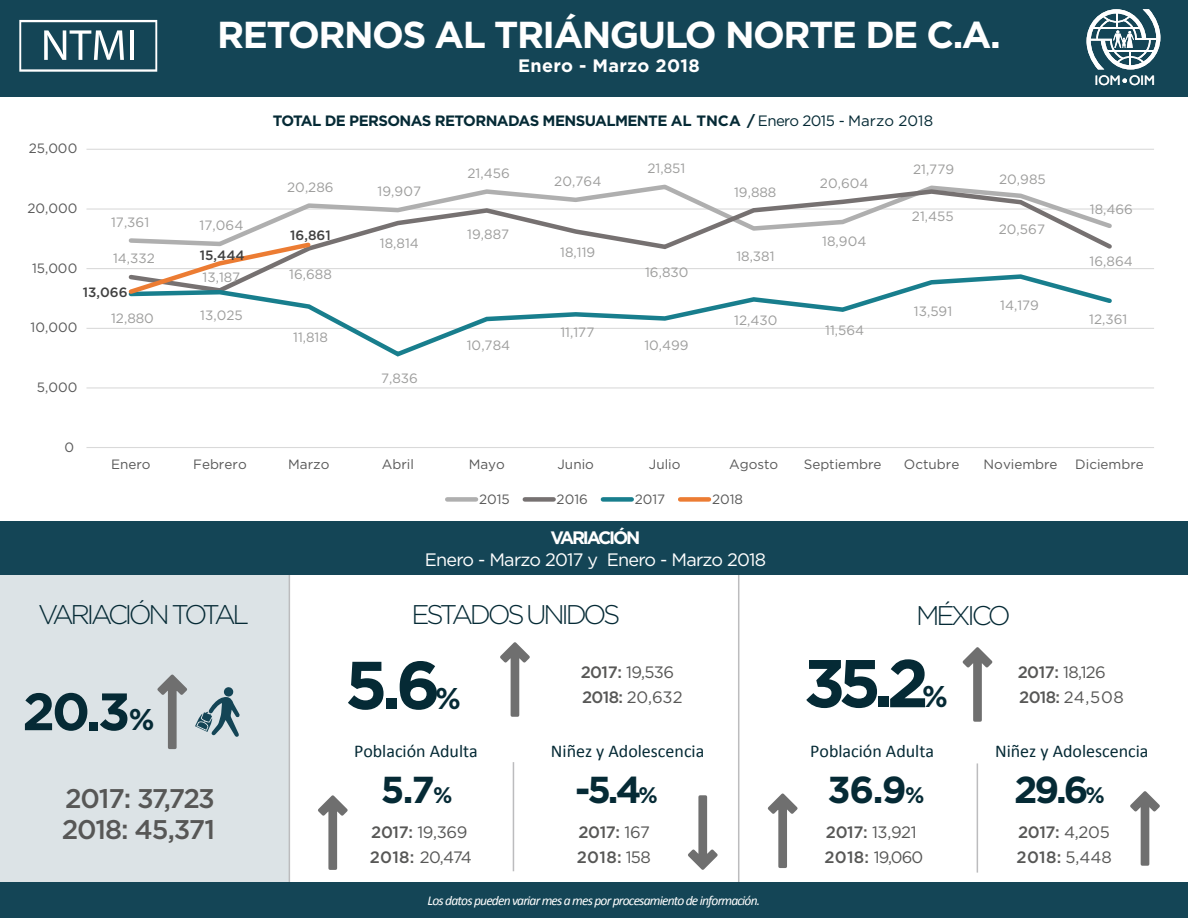
<style>
.page{position:relative;width:1188px;height:918px;background:#fff}
.page>*{position:absolute;margin:0;border:0;box-sizing:border-box;transform-origin:0 0}
.t1{font:700 67.5px "Gotham";color:#052a35}
.t2{font:700 52.5px "Gotham";color:#052a35}
.t3{font:700 37.5px "Gotham";letter-spacing:-.04em;color:#fff}
.t4{font:700 37.5px "Gotham";color:#052a35}
.t5{font:700 30px "Gotham";color:#052a35}
.t6{font:300 27px "Gotham";letter-spacing:-.12em;color:#052a35}
.t7{font:500 27px/30.9px "Gotham";letter-spacing:-.04em;color:#575756}
.t8{font:18px "Calibri";color:#052a35}
.t9{font:18px "Gotham";letter-spacing:-.04em;color:#fff}
.t10{font:700 18px "Gotham";letter-spacing:.01em;color:#fff}
.t11{font:16.5px/25px "Gotham";letter-spacing:-.035em;color:#575756}
.t12{font:500 16.5px/25px "Gotham";color:#575756}
.t13{font:16.5px/25px "Gotham";letter-spacing:-.015em;color:#575756}
.t14{font:700 15px "Gotham";letter-spacing:-.04em;color:#052a35}
.t15{font:13.8px "Gill Sans";color:#fff}
.t16{font:13.5px "Gotham";color:#9d9d9c}
.t17{font:13.5px "Gotham";color:#595959}
.t18{font:italic 13.5px "Calibri";letter-spacing:-.06em;color:#fff}
.t19{font:500 13.5px "Gotham";color:#404040}
.s1{font-weight:400}
.s2{font-size:30px}
.s3{font-weight:500}
.s4{font-size:22.5px}
</style>
<div class="page">
<div style="left:0;top:0;width:1188px;height:97px;background:#144556"></div>
<svg style="left:1087px;top:9px;width:73px;height:60px"></svg>
<svg style="left:1122px;top:78px;width:5px;height:5px"></svg>
<svg style="left:19px;top:20px;width:138px;height:52px"></svg>
<hr style="left:130px;top:30px;width:4px;height:30px;background:#fff">
<div style="left:0;top:570px;width:289px;height:321px;background:#dce3e6"></div>
<svg style="left:962px;top:647px;width:31px;height:75px"></svg>
<svg style="left:500px;top:642px;width:30px;height:75px"></svg>
<svg style="left:1130px;top:791px;width:30px;height:75px"></svg>
<svg style="left:318px;top:795px;width:30px;height:75px"></svg>
<svg style="left:688px;top:795px;width:30px;height:75px"></svg>
<hr style="left:513px;top:762px;width:1px;height:109px;background:#bcbcbe">
<svg style="left:767px;top:793px;width:31px;height:75px"></svg>
<hr style="left:977px;top:763px;width:1px;height:110px;background:#bcbcbe">
<svg style="left:157px;top:674px;width:83px;height:76px"></svg>
<hr style="left:289px;top:575px;width:1px;height:316px;background:#bcbcbe">
<hr style="left:738px;top:575px;width:1px;height:307px;background:#bcbcbe">
<div style="left:0;top:521px;width:1188px;height:54px;background:#144556"></div>
<div style="left:0;top:882px;width:1188px;height:36px;background:#144556"></div>
<div style="left:447px;top:497px;width:29px;height:5px;background:#afafaf"></div>
<div style="left:525px;top:497px;width:29px;height:5px;background:#767171"></div>
<div style="left:603px;top:497px;width:29px;height:5px;background:#187e8d"></div>
<div style="left:680px;top:497px;width:29px;height:5px;background:#ec7c33"></div>
<hr style="left:86px;top:149px;width:1068px;height:1px;background:#d9d9d9">
<hr style="left:86px;top:208px;width:1068px;height:2px;background:#d9d9d9">
<hr style="left:86px;top:268px;width:1068px;height:1px;background:#d9d9d9">
<hr style="left:86px;top:328px;width:1068px;height:1px;background:#d9d9d9">
<hr style="left:86px;top:387px;width:1068px;height:1px;background:#d9d9d9">
<hr style="left:86px;top:447px;width:1068px;height:1px;background:#d9d9d9">
<svg style="left:126px;top:187px;width:990px;height:63px"></svg>
<svg style="left:236px;top:274px;width:876px;height:83px"></svg>
<svg style="left:126px;top:240px;width:188px;height:57px"></svg>
<h3 class="t3" style="left:217px;top:9px;width:785px">RETORNOS AL TRIÁNGULO NORTE DE C.A.</h3>
<h3 class="t10" style="left:518px;top:54px;width:183px">Enero - Marzo 2018</h3>
<p class="t17" style="left:29px;top:140px;width:50px">25,000</p>
<p class="t17" style="left:27px;top:200px;width:52px">20,000</p>
<p class="t17" style="left:32px;top:259px;width:47px">15,000</p>
<p class="t14" style="left:273px;top:111px;width:662px">TOTAL DE PERSONAS RETORNADAS MENSUALMENTE AL TNCA / <span class="s1">Enero 2015 - Marzo 2018</span></p>
<p class="t16" style="left:287px;top:178px;width:48px">20,286</p>
<p class="t16" style="left:378px;top:183px;width:45px">19,907</p>
<p class="t16" style="left:467px;top:164px;width:44px">21,456</p>
<p class="t16" style="left:554px;top:173px;width:49px">20,764</p>
<p class="t16" style="left:647px;top:160px;width:39px">21,851</p>
<p class="t16" style="left:734px;top:183px;width:44px">19,888</p>
<p class="t16" style="left:820px;top:175px;width:50px">20,604</p>
<p class="t16" style="left:913px;top:161px;width:43px">21,779</p>
<p class="t16" style="left:111px;top:213px;width:40px">17,361</p>
<p class="t16" style="left:200px;top:217px;width:45px">17,064</p>
<p class="t16" style="left:113px;top:250px;width:43px">14,332</p>
<p class="t19" style="left:200px;top:246px;width:46px">15,444</p>
<p class="t19" style="left:290px;top:226px;width:42px">16,861</p>
<p class="t16" style="left:380px;top:234px;width:41px">18,814</p>
<p class="t16" style="left:467px;top:226px;width:43px">19,887</p>
<p class="t16" style="left:560px;top:243px;width:37px">18,119</p>
<p class="t16" style="left:736px;top:248px;width:40px">18,381</p>
<p class="t16" style="left:822px;top:232px;width:46px">18,904</p>
<p class="t16" style="left:912px;top:208px;width:43px">21,455</p>
<p class="t16" style="left:203px;top:269px;width:39px">13,187</p>
<p class="t16" style="left:289px;top:266px;width:44px">16,688</p>
<p class="t16" style="left:645px;top:263px;width:45px">16,830</p>
<p class="t19" style="left:83px;top:284px;width:46px">13,066</p>
<p class="t17" style="left:31px;top:319px;width:48px">10,000</p>
<p class="t17" style="left:37px;top:379px;width:42px">5,000</p>
<p class="t17" style="left:64px;top:438px;width:11px">0</p>
<p class="t16" style="left:111px;top:310px;width:44px">12,880</p>
<p class="t16" style="left:200px;top:307px;width:44px">13,025</p>
<p class="t16" style="left:293px;top:328px;width:36px">11,818</p>
<p class="t16" style="left:381px;top:370px;width:38px">7,836</p>
<p class="t16" style="left:467px;top:337px;width:45px">10,784</p>
<p class="t16" style="left:560px;top:324px;width:36px">11,177</p>
<p class="t16" style="left:644px;top:337px;width:46px">10,499</p>
<p class="t16" style="left:734px;top:312px;width:45px">12,430</p>
<p class="t16" style="left:825px;top:321px;width:41px">11,564</p>
<p class="t16" style="left:914px;top:303px;width:40px">13,591</p>
<p class="t16" style="left:999px;top:170px;width:48px">20,985</p>
<p class="t16" style="left:999px;top:221px;width:48px">20,567</p>
<p class="t16" style="left:1000px;top:297px;width:40px">14,179</p>
<p class="t15" style="left:1095px;top:73px;width:61px">IOM OIM</p>
<p class="t16" style="left:1090px;top:200px;width:45px">18,466</p>
<p class="t16" style="left:1090px;top:253px;width:45px">16,864</p>
<p class="t16" style="left:1089px;top:310px;width:40px">12,361</p>
<p class="t17" style="left:111px;top:456px;width:41px">Enero</p>
<p class="t17" style="left:193px;top:456px;width:55px">Febrero</p>
<p class="t17" style="left:288px;top:456px;width:43px">Marzo</p>
<p class="t17" style="left:382px;top:456px;width:34px">Abril</p>
<p class="t17" style="left:469px;top:456px;width:38px">Mayo</p>
<p class="t17" style="left:558px;top:456px;width:38px">Junio</p>
<p class="t17" style="left:649px;top:456px;width:33px">Julio</p>
<p class="t17" style="left:729px;top:456px;width:51px">Agosto</p>
<p class="t17" style="left:804px;top:456px;width:79px">Septiembre</p>
<p class="t17" style="left:904px;top:456px;width:57px">Octubre</p>
<p class="t17" style="left:984px;top:456px;width:76px">Noviembre</p>
<p class="t17" style="left:1075px;top:456px;width:70px">Diciembre</p>
<p class="t17" style="left:479px;top:490px;width:32px">2015</p>
<p class="t17" style="left:557px;top:490px;width:33px">2016</p>
<p class="t17" style="left:635px;top:490px;width:32px">2017</p>
<p class="t17" style="left:712px;top:490px;width:33px">2018</p>
<h3 class="t10" style="left:551px;top:526px;width:91px">VARIACIÓN</h3>
<h3 class="t9" style="left:425px;top:548px;width:343px">Enero - Marzo 2017 y Enero - Marzo 2018</h3>
<h3 class="t6" style="left:38px;top:597px;width:212px">VARIACIÓN TOTAL</h3>
<h3 class="t6" style="left:411px;top:597px;width:211px">ESTADOS UNIDOS</h3>
<h3 class="t6" style="left:916px;top:598px;width:96px">MÉXICO</h3>
<h2 class="t2" style="left:22px;top:677px;width:134px">20.3<span class="s2">%</span></h2>
<h3 class="t7" style="left:62px;top:783px;width:155px">2017: 37,723<br>2018: 45,371</h3>
<h1 class="t1" style="left:345px;top:640px;width:97px">5.6</h1>
<h3 class="t5" style="left:435px;top:679px;width:27px">%</h3>
<h1 class="t1" style="left:804px;top:639px;width:127px">35.2</h1>
<p class="t11" style="left:581px;top:660px;width:103px"><span class="s3">2017:</span> 19,536<br><span class="s3">2018:</span> 20,632</p>
<p class="t13" style="left:1018px;top:660px;width:108px"><span class="s3">2017:</span> 18,126<br><span class="s3">2018:</span> 24,508</p>
<h3 class="t5" style="left:922px;top:677px;width:27px">%</h3>
<h3 class="t8" style="left:354px;top:740px;width:125px">Población Adulta</h3>
<h3 class="t8" style="left:551px;top:740px;width:155px">Niñez y Adolescencia</h3>
<h3 class="t4" style="left:381px;top:765px;width:73px">5.7<span class="s4">%</span></h3>
<h3 class="t4" style="left:575px;top:765px;width:84px">-5.4<span class="s4">%</span></h3>
<h3 class="t8" style="left:810px;top:740px;width:125px">Población Adulta</h3>
<h3 class="t8" style="left:995px;top:740px;width:155px">Niñez y Adolescencia</h3>
<h3 class="t4" style="left:828px;top:764px;width:99px">36.9<span class="s4">%</span></h3>
<h3 class="t4" style="left:1014px;top:764px;width:92px">29.6<span class="s4">%</span></h3>
<p class="t11" style="left:370px;top:819px;width:104px"><span class="s3">2017:</span> 19,369<br><span class="s3">2018:</span> 20,474</p>
<p class="t12" style="left:577px;top:819px;width:75px">2017: <span class="s1">167<br></span>2018: <span class="s1">158</span></p>
<p class="t11" style="left:824px;top:819px;width:100px"><span class="s3">2017:</span> 13,921<br><span class="s3">2018:</span> 19,060</p>
<p class="t12" style="left:1017px;top:819px;width:97px">2017: <span class="s1">4,205<br></span>2018: <span class="s1">5,448</span></p>
<p class="t18" style="left:428px;top:891px;width:334px">Los datos pueden variar mes a mes por procesamiento de información.</p>
</div>
